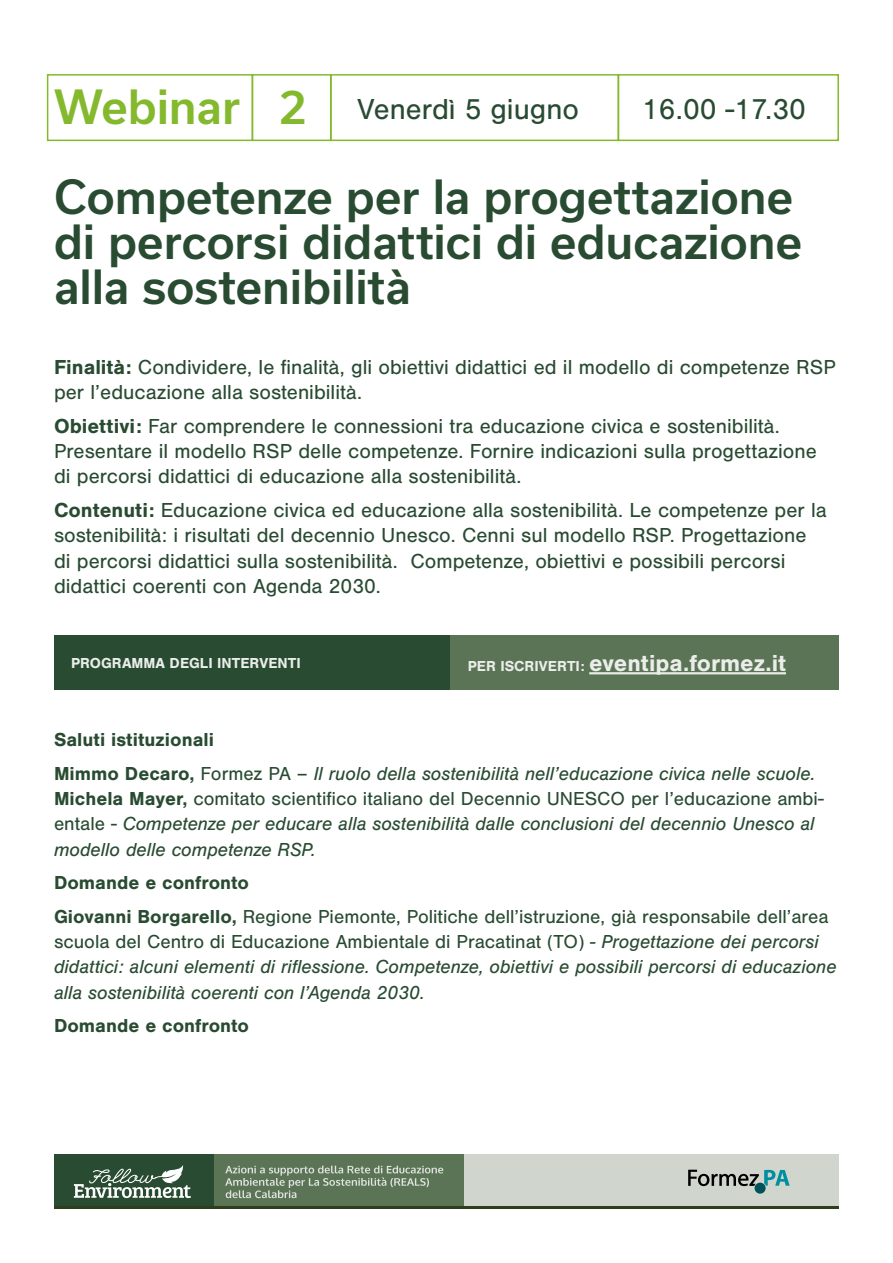
<style>
.page{position:relative;width:893px;height:1263px;background:#fff}
.page>*{position:absolute;margin:0;border:0;box-sizing:border-box;transform-origin:0 0}
.t1{font:500 45px/45px "Usual";color:#294b32}
.t2{font:500 45px "Usual";letter-spacing:-.005em;color:#84b92d}
.t3{font:30px "Nimbus San";color:#294b32}
.t4{font:700 24px "Nimbus San";color:#ebedea}
.t5{font:21px/25.2px "Nimbus San";color:#294b32}
.t6{font:italic 19.5px/25.2px "Nimbus San";color:#294b32}
.t7{font:19.5px/33.8px "Nimbus San";color:#294b32}
.t8{font:700 19.5px "Nimbus San";color:#294b32}
.t9{font:700 15px "Nimbus San";color:#ebedea}
.s1{font-weight:700}
.s2{font-size:15px}
.s3{font-weight:700;font-style:normal}
.s4{font-style:normal}
</style>
<div class="page">
<div style="left:54px;top:1154px;width:785px;height:53px;background:#d0d6ce"></div>
<div style="left:54px;top:1154px;width:162px;height:55px;background:#294b32"></div>
<div style="left:214px;top:1154px;width:249px;height:55px;background:#5b7456"></div>
<svg style="left:225px;top:1165px;width:218px;height:33px"></svg>
<svg style="left:74px;top:1165px;width:117px;height:33px"></svg>
<hr style="left:54px;top:1206px;width:785px;height:3px;background:#2e3e1d">
<div style="left:54px;top:635px;width:397px;height:55px;background:#294b32"></div>
<div style="left:451px;top:635px;width:388px;height:55px;background:#5b7456"></div>
<hr style="left:589px;top:672px;width:197px;height:2px;background:#ebedea">
<div style="left:755px;top:1183px;width:11px;height:11px;background:#005159;border-radius:50%"></div>
<svg style="left:688px;top:1170px;width:102px;height:16px"></svg>
<div style="left:47px;top:74px;width:206px;height:67px;border:2px solid #84b92d"></div>
<div style="left:252px;top:74px;width:79px;height:67px;border:2px solid #84b92d"></div>
<div style="left:330px;top:74px;width:289px;height:67px;border:2px solid #84b92d"></div>
<div style="left:618px;top:74px;width:221px;height:67px;border:2px solid #84b92d"></div>
<h1 class="t2" style="left:54px;top:81px;width:255px">Webinar 2</h1>
<h2 class="t3" style="left:357px;top:92px;width:223px">Venerdì 5 giugno</h2>
<h2 class="t3" style="left:642px;top:92px;width:165px">16.00 -17.30</h2>
<h1 class="t1" style="left:54px;top:174px;width:750px">Competenze per la progettazione di percorsi didattici di educazione alla sostenibilità</h1>
<p class="t5" style="left:54px;top:355px;width:783px"><span class="s1">Finalità:</span> Condividere, le finalità, gli obiettivi didattici ed il modello di competenze RSP per l’educazione alla sostenibilità.</p>
<p class="t5" style="left:54px;top:414px;width:764px"><span class="s1">Obiettivi:</span> Far comprendere le connessioni tra educazione civica e sostenibilità.<br>Presentare il modello RSP delle competenze. Fornire indicazioni sulla progettazione di percorsi didattici di educazione alla sostenibilità.</p>
<p class="t5" style="left:54px;top:498px;width:774px"><span class="s1">Contenuti:</span> Educazione civica ed educazione alla sostenibilità. Le competenze per la sostenibilità: i risultati del decennio Unesco. Cenni sul modello RSP. Progettazione di percorsi didattici sulla sostenibilità. Competenze, obiettivi e possibili percorsi didattici coerenti con Agenda 2030.</p>
<p class="t9" style="left:71px;top:654px;width:231px">PROGRAMMA DEGLI INTERVENTI</p>
<p class="t4" style="left:468px;top:649px;width:320px"><span class="s2">PER ISCRIVERTI:</span> eventipa.formez.it</p>
<p class="t6" style="left:54px;top:723px;width:763px;line-height:33.8px"><span class="s3">Saluti istituzionali<br>Mimmo Decaro,</span> <span class="s4">Formez PA –</span> Il ruolo della sostenibilità nell’educazione civica nelle scuole.</p>
<p class="t6" style="left:54px;top:786px;width:771px"><span class="s3">Michela Mayer,</span> <span class="s4">comitato scientifico italiano del Decennio UNESCO per l’educazione ambi&shy;entale -</span> Competenze per educare alla sostenibilità dalle conclusioni del decennio Unesco al modello delle competenze RSP.</p>
<p class="t7" style="left:54px;top:866px;width:776px"><span class="s1">Domande e confronto<br>Giovanni Borgarello,</span> Regione Piemonte, Politiche dell’istruzione, già responsabile dell’area</p>
<p class="t6" style="left:54px;top:929px;width:784px"><span class="s4">scuola del Centro di Educazione Ambientale di Pracatinat (TO)</span> - Progettazione dei percorsi didattici: alcuni elementi di riflessione. Competenze, obiettivi e possibili percorsi di educazione alla sostenibilità coerenti con l’Agenda 2030.</p>
<p class="t8" style="left:54px;top:1015px;width:197px">Domande e confronto</p>
</div>
